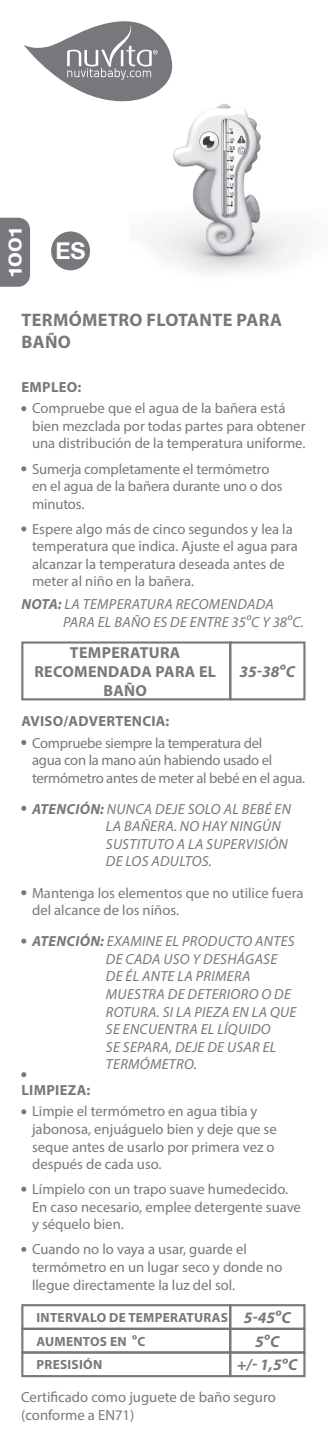
<style>
.page{position:relative;width:328px;height:1446px;background:#fff}
.page>*{position:absolute;margin:0;border:0;box-sizing:border-box;transform-origin:0 0}
.t1{font:700 23.1px "Helvetica Neue LT";color:#fff}
.t2{font:700 18.15px/21.8px "Myriad Pro";letter-spacing:.02em;color:#76787b}
.t3{font:700 expanded 18px "Helvetica Neue LT";color:#fff}
.t4{font:700 15.9px/19.2px "Myriad Pro";letter-spacing:.02em;color:#76787b;text-align:center}
.t5{font:italic 700 15.9px "Myriad Pro";color:#76787b}
.t6{font:14.7px/17.5px "Myriad Pro";color:#76787b}
.t7{font:italic 14.7px/17.5px "Myriad Pro";letter-spacing:.02em;color:#76787b}
.t8{font:14.7px/17.5px "Myriad Pro";letter-spacing:-.02em;color:#76787b}
.t9{font:700 14.7px "Myriad Pro";letter-spacing:.02em;color:#76787b}
.t10{font:700 13.35px/23.7px "Myriad Pro";letter-spacing:.02em;color:#76787b}
.s1{font-weight:700}
.s2{font-style:italic;font-size:15.9px}
</style>
<div class="page">
<img style="left:150px;top:104px;width:154px;height:169px">
<svg style="left:24px;top:21px;width:149px;height:80px"></svg>
<div style="left:0;top:218px;width:30px;height:69px;background:#76787b"></div>
<div style="left:51px;top:231px;width:39px;height:39px;background:#76787b;border-radius:50%"></div>
<svg style="left:21px;top:406px;width:5px;height:5px"></svg>
<svg style="left:21px;top:466px;width:5px;height:5px"></svg>
<svg style="left:21px;top:526px;width:5px;height:5px"></svg>
<svg style="left:21px;top:740px;width:5px;height:5px"></svg>
<svg style="left:21px;top:806px;width:5px;height:5px"></svg>
<svg style="left:21px;top:890px;width:5px;height:5px"></svg>
<svg style="left:21px;top:938px;width:5px;height:5px"></svg>
<svg style="left:21px;top:1072px;width:5px;height:5px"></svg>
<svg style="left:21px;top:1109px;width:5px;height:5px"></svg>
<svg style="left:21px;top:1186px;width:5px;height:5px"></svg>
<svg style="left:21px;top:1247px;width:5px;height:5px"></svg>
<svg style="left:21px;top:641px;width:285px;height:60px"></svg>
<svg style="left:21px;top:1304px;width:285px;height:74px"></svg>
<p class="t3" style="left:4px;top:276px;width:51px;rotate:-90deg">1001</p>
<p class="t2" style="left:21px;top:309px;width:261px">TERMÓMETRO FLOTANTE PARA<br>BAÑO</p>
<h1 class="t1" style="left:55px;top:237px;width:31px">ES</h1>
<p class="t9" style="left:21px;top:377px;width:61px">EMPLEO:</p>
<p class="t6" style="left:32px;top:399px;width:274px">Compruebe que el agua de la bañera está bien mezclada por todas partes para obtener una distribución de la temperatura uniforme.</p>
<p class="t6" style="left:32px;top:459px;width:252px">Sumerja completamente el termómetro en el agua de la bañera durante uno o dos minutos.</p>
<p class="t6" style="left:32px;top:520px;width:267px">Espere algo más de cinco segundos y lea la temperatura que indica. Ajuste el agua para alcanzar la temperatura deseada antes de meter al niño en la bañera.</p>
<p class="t7" style="left:63px;top:595px;width:242px;text-indent:-42px"><span class="s1">NOTA:</span> LA TEMPERATURA RECOMENDADA<br>PARA EL BAÑO ES DE ENTRE 35ºC Y 38ºC.</p>
<p class="t4" style="left:34px;top:642px;width:183px">TEMPERATURA<br>RECOMENDADA PARA EL<br>BAÑO</p>
<p class="t5" style="left:239px;top:661px;width:57px">35-38ºC</p>
<p class="t9" style="left:21px;top:711px;width:149px">AVISO/ADVERTENCIA:</p>
<p class="t8" style="left:32px;top:733px;width:274px">Compruebe siempre la temperatura del<br>agua con la mano aún habiendo usado el termómetro antes de meter al bebé en el agua.</p>
<p class="t7" style="left:106px;top:800px;width:186px;text-indent:-74px"><span class="s1">ATENCIÓN:</span> NUNCA DEJE SOLO AL BEBÉ EN<br>LA BAÑERA. NO HAY NINGÚN<br>SUSTITUTO A LA SUPERVISIÓN<br>DE LOS ADULTOS.</p>
<p class="t6" style="left:32px;top:883px;width:272px">Mantenga los elementos que no utilice fuera del alcance de los niños.</p>
<p class="t7" style="left:106px;top:932px;width:192px;text-indent:-74px"><span class="s1">ATENCIÓN:</span> EXAMINE EL PRODUCTO ANTES<br>DE CADA USO Y DESHÁGASE<br>DE ÉL ANTE LA PRIMERA<br>MUESTRA DE DETERIORO O DE<br>ROTURA. SI LA PIEZA EN LA QUE<br>SE ENCUENTRA EL LÍQUIDO<br>SE SEPARA, DEJE DE USAR EL<br>TERMÓMETRO.</p>
<p class="t9" style="left:21px;top:1080px;width:70px">LIMPIEZA:</p>
<p class="t6" style="left:32px;top:1102px;width:246px">Limpie el termómetro en agua tibia y jabonosa, enjuáguelo bien y deje que se seque antes de usarlo por primera vez o después de cada uso.</p>
<p class="t6" style="left:32px;top:1180px;width:270px">Límpielo con un trapo suave humedecido.<br>En caso necesario, emplee detergente suave y séquelo bien.</p>
<p class="t6" style="left:32px;top:1240px;width:251px">Cuando no lo vaya a usar, guarde el termómetro en un lugar seco y donde no llegue directamente la luz del sol.</p>
<p class="t10" style="left:36px;top:1305px;width:255px">INTERVALO DE TEMPERATURAS <span class="s2">5-45ºC<br></span>AUMENTOS EN ºC</p>
<p class="t5" style="left:255px;top:1331px;width:26px">5ºC</p>
<p class="t10" style="left:36px;top:1352px;width:67px">PRESISIÓN</p>
<p class="t5" style="left:237px;top:1354px;width:62px">+/- 1,5ºC</p>
<p class="t6" style="left:21px;top:1388px;width:256px">Certificado como juguete de baño seguro (conforme a EN71)</p>
</div>
